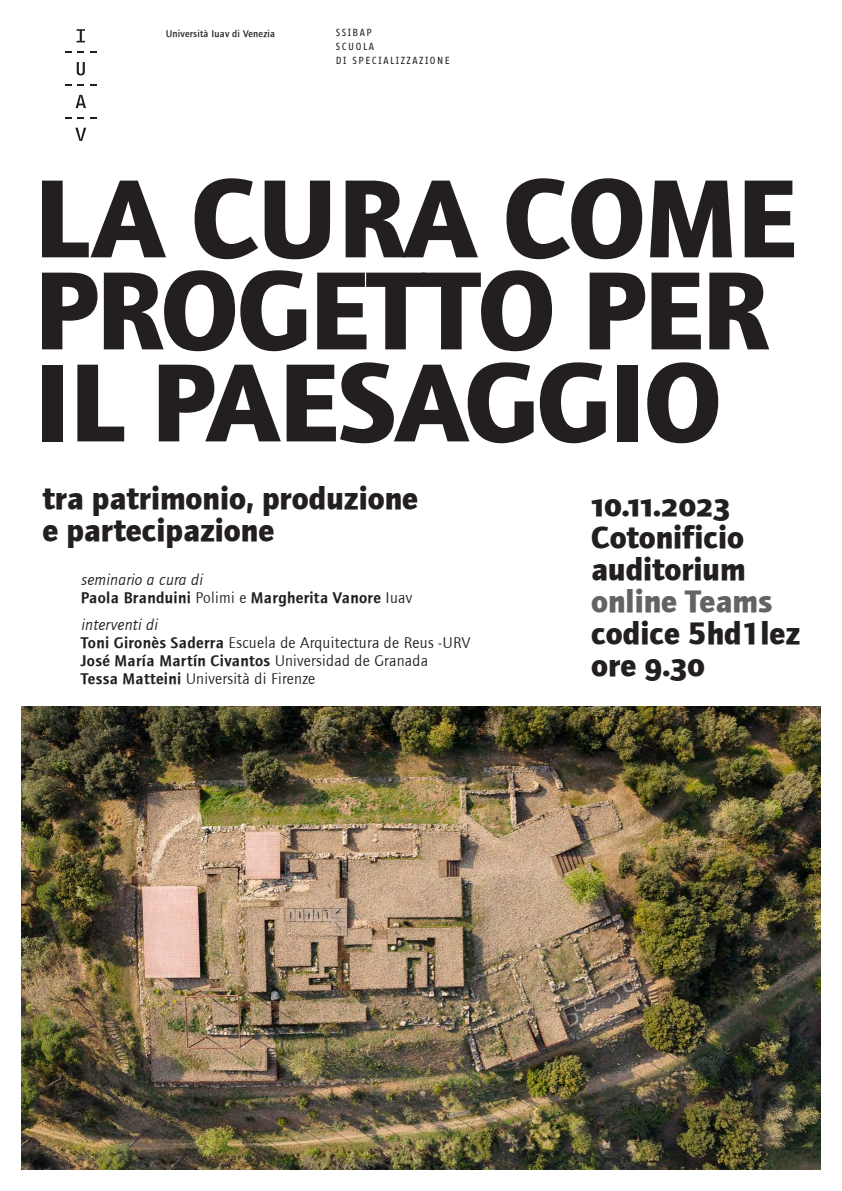
<style>
.page{position:relative;width:842px;height:1191px;background:#fff}
.page>*{position:absolute;margin:0;border:0;box-sizing:border-box;transform-origin:0 0}
.t1{font:700 115px/92px "Foundry Journal";letter-spacing:-.01em;color:#231f20}
.t2{font:700 32px/32px "Foundry Journal";color:#231f20}
.t3{font:700 32px "Foundry Journal Sc";color:#231f20}
.t4{font:700 32px "Foundry Journal";color:#636366}
.t5{font:16px/18px "Foundry Journal";letter-spacing:.02em;color:#231f20}
.t6{font:16px "Foundry Journal Demi";letter-spacing:.02em;color:#231f20}
.t7{font:italic 16px "Foundry Journal";letter-spacing:.02em;color:#231f20}
.t8{font:10px/14px "Fago Office Sans";letter-spacing:.15em;color:#231f20}
.t9{font:500 10px "Foundry Journal";letter-spacing:.02em;color:#231f20}
.s1{font-family:"Foundry Journal"}
.s2{font-style:italic}
.s3{font-family:"Foundry Journal Demi"}
</style>
<div class="page">
<svg style="left:77px;top:29px;width:8px;height:13px"></svg>
<svg style="left:65px;top:51px;width:7px;height:2px"></svg>
<svg style="left:78px;top:51px;width:6px;height:2px"></svg>
<svg style="left:90px;top:51px;width:6px;height:2px"></svg>
<svg style="left:77px;top:62px;width:8px;height:13px"></svg>
<svg style="left:65px;top:84px;width:7px;height:2px"></svg>
<svg style="left:78px;top:84px;width:6px;height:2px"></svg>
<svg style="left:90px;top:84px;width:6px;height:2px"></svg>
<svg style="left:76px;top:95px;width:10px;height:13px"></svg>
<svg style="left:65px;top:117px;width:7px;height:2px"></svg>
<svg style="left:78px;top:117px;width:6px;height:2px"></svg>
<svg style="left:90px;top:117px;width:6px;height:2px"></svg>
<svg style="left:75px;top:128px;width:11px;height:13px"></svg>
<img style="left:21px;top:706px;width:800px;height:463px">
<p class="t9" style="left:166px;top:28px;width:111px">Università Iuav di Venezia</p>
<p class="t8" style="left:336px;top:26px;width:115px">SSIBAP<br>SCUOLA<br>DI SPECIALIZZAZIONE</p>
<h1 class="t1" style="left:34px;top:173px;width:763px">LA CURA COME<br>PROGETTO PER<br>IL PAESAGGIO</h1>
<h2 class="t2" style="left:43px;top:482px;width:377px">tra patrimonio, produzione e partecipazione</h2>
<p class="t7" style="left:81px;top:571px;width:123px">seminario a cura di</p>
<p class="t6" style="left:81px;top:589px;width:333px">Paola Branduini <span class="s1">Polimi e</span> Margherita Vanore <span class="s1">Iuav</span></p>
<p class="t5" style="left:81px;top:616px;width:391px"><span class="s2">interventi di<br></span><span class="s3">Toni Gironès Saderra</span> Escuela de Arquitectura de Reus -URV</p>
<p class="t6" style="left:81px;top:651px;width:349px">José María Martín Civantos <span class="s1">Universidad de Granada</span></p>
<p class="t5" style="left:81px;top:670px;width:236px"><span class="s3">Tessa Matteini</span> Università di Firenze</p>
<h2 class="t3" style="left:591px;top:486px;width:140px">10.11.2023</h2>
<h2 class="t2" style="left:591px;top:521px;width:156px">Cotonificio auditorium</h2>
<h2 class="t4" style="left:591px;top:582px;width:183px">online Teams</h2>
<h2 class="t2" style="left:591px;top:617px;width:210px">codice 5hd1lez</h2>
<h2 class="t3" style="left:591px;top:646px;width:115px"><span class="s1">ore</span> 9.30</h2>
</div>
